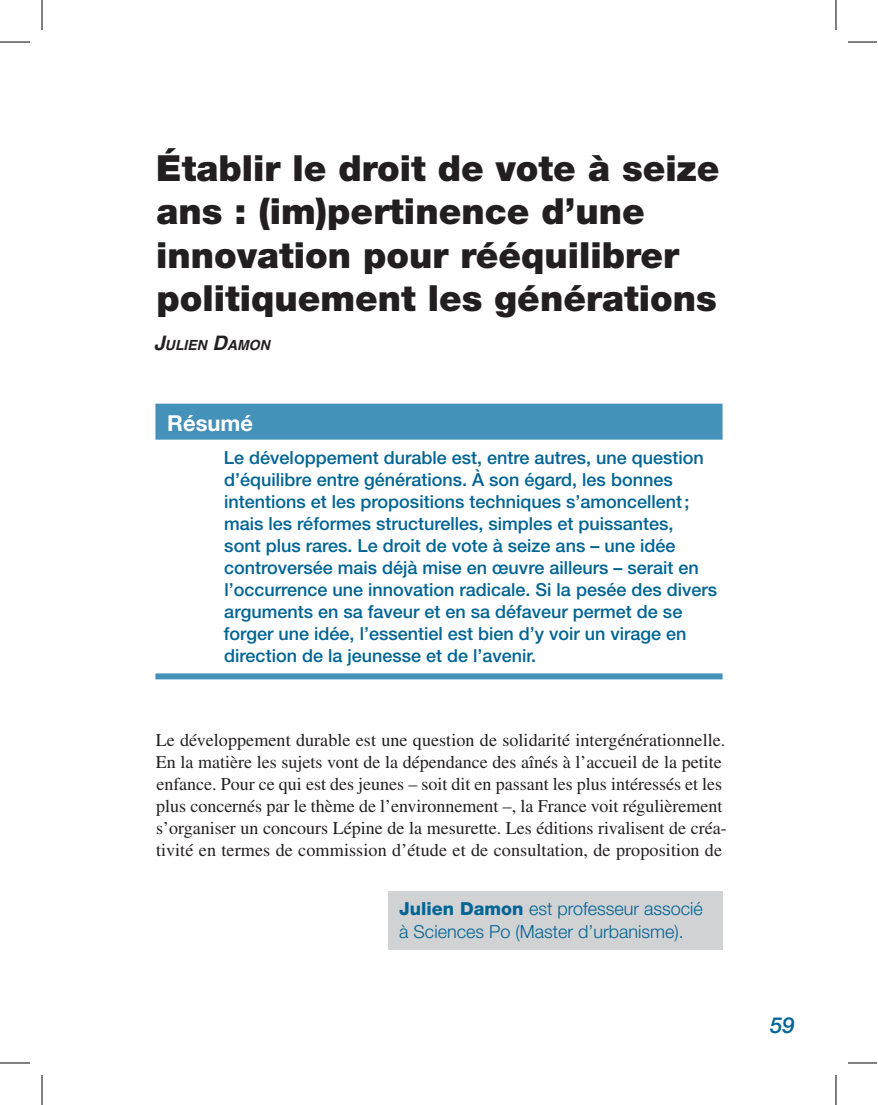
<style>
.page{position:relative;width:878px;height:1105px;background:#fff}
.page>*{position:absolute;margin:0;border:0;box-sizing:border-box;transform-origin:0 0}
.t1{font:900 36px/43.2px "Helvetica Neue LT Std";color:#231f20}
.t2{font:700 22px "Helvetica Neue LT Std";color:#fff}
.t3{font:italic 500 22px "Helvetica Neue LT Std";color:#006494}
.t4{font:500 18px/22px "Helvetica Neue LT Std";color:#006494}
.t5{font:18px/22px "Times LT Std";color:#231f20}
.t6{font:300 18px/23px "Helvetica Neue LT Std";color:#006494}
.t7{font:italic 700 14px "Helvetica";color:#231f20}
.s1{font-size:20px}
.s2{font-weight:800}
</style>
<div class="page">
<div style="left:388px;top:891px;width:334px;height:58px;background:#d1d2d4"></div>
<div style="left:155px;top:403px;width:567px;height:36px;background:#4491b9"></div>
<div style="left:155px;top:673px;width:567px;height:6px;background:#4491b9"></div>
<hr style="left:0;top:42px;width:30px;height:1px;background:#000">
<svg style="left:848px;top:42px;width:28px;height:1px"></svg>
<hr style="left:0;top:1062px;width:30px;height:1px;background:#000">
<svg style="left:848px;top:1062px;width:28px;height:1px"></svg>
<hr style="left:42px;top:0;width:1px;height:30px;background:#000">
<hr style="left:42px;top:1074px;width:1px;height:30px;background:#000">
<hr style="left:835px;top:0;width:1px;height:30px;background:#000">
<hr style="left:835px;top:1074px;width:1px;height:30px;background:#000">
<h1 class="t1" style="left:156px;top:147px;width:564px">Établir le droit de vote à seize ans : (im)pertinence d’une innovation pour rééquilibrer politiquement les générations</h1>
<p class="t7" style="left:154px;top:336px;width:117px"><span class="s1">J</span>ULIEN <span class="s1">D</span>AMON</p>
<p class="t2" style="left:167px;top:409px;width:87px">Résumé</p>
<p class="t4" style="left:224px;top:446px;width:495px">Le développement durable est, entre autres, une question d’équilibre entre générations. À son égard, les bonnes intentions et les propositions techniques s’amoncellent; mais les réformes structurelles, simples et puissantes,<br>sont plus rares. Le droit de vote à seize ans – une idée controversée mais déjà mise en œuvre ailleurs – serait en l’occurrence une innovation radicale. Si la pesée des divers arguments en sa faveur et en sa défaveur permet de se forger une idée, l’essentiel est bien d’y voir un virage en direction de la jeunesse et de l’avenir.</p>
<p class="t5" style="left:156px;top:729px;width:572px">Le développement durable est une question de solidarité intergénérationnelle.<br>En la matière les sujets vont de la dépendance des aînés à l’accueil de la petite enfance. Pour ce qui est des jeunes – soit dit en passant les plus intéressés et les plus concernés par le thème de l’environnement –, la France voit régulièrement s’organiser un concours Lépine de la mesurette. Les éditions rivalisent de créa&shy;tivité en termes de commission d’étude et de consultation, de proposition de</p>
<p class="t6" style="left:399px;top:896px;width:305px"><span class="s2">Julien Damon</span> est professeur associé à Sciences Po (Master d’urbanisme).</p>
<p class="t3" style="left:770px;top:1012px;width:26px">59</p>
</div>
